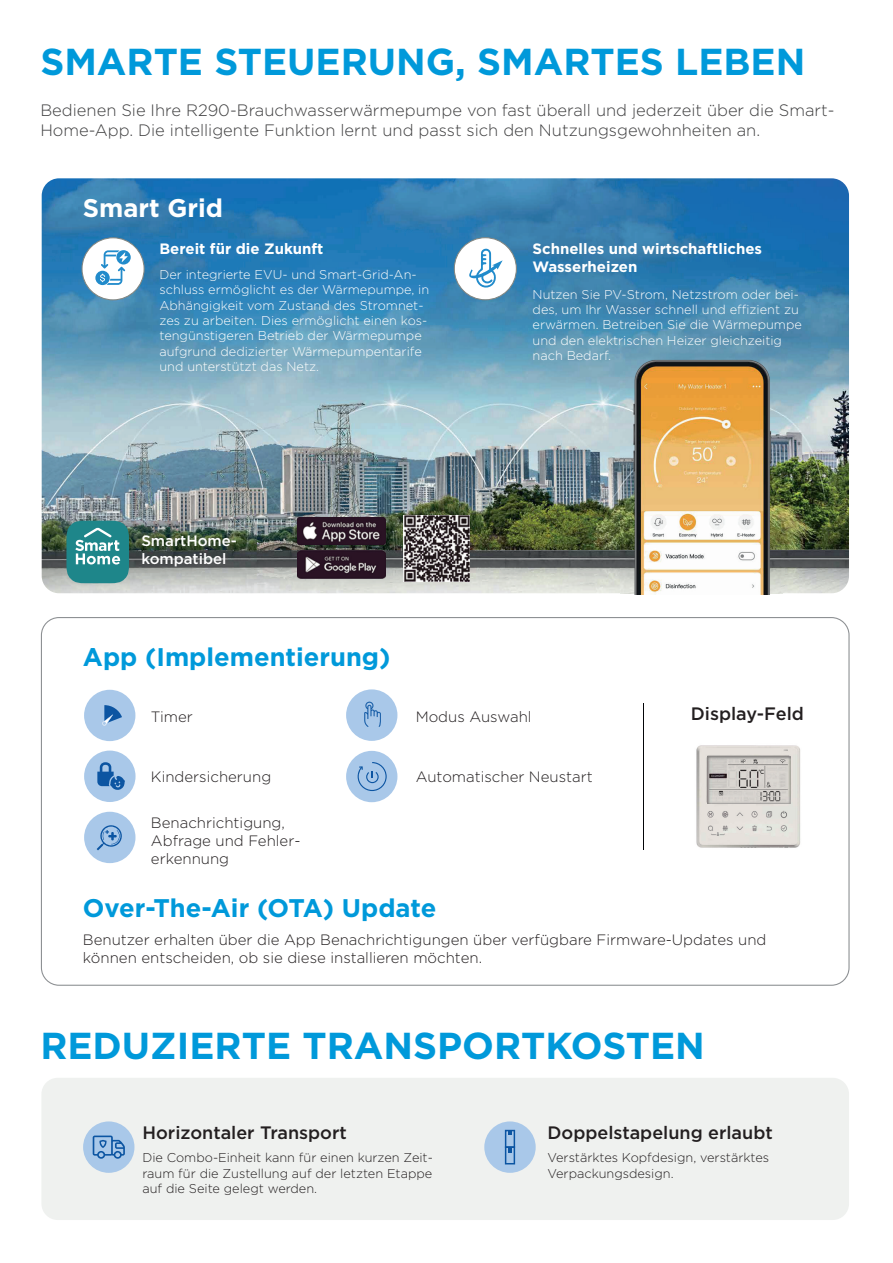
<style>
.page{position:relative;width:893px;height:1263px;background:#fff}
.page>*{position:absolute;margin:0;border:0;box-sizing:border-box;transform-origin:0 0}
.t1{font:700 37.5px "Gotham";color:#0099da}
.t2{font:700 25.5px "Gotham";color:#0099da}
.t3{font:700 25.5px "Gotham";color:#fff}
.t4{font:500 18px "Gotham";color:#231f20}
.t5{font:300 16.5px/19.8px "Gotham";color:#3e3e3f}
.t6{font:300 15px/18px "Gotham";color:#231f20}
.t7{font:700 15px/18px "Gotham";color:#fff}
.t8{font:500 15px/18px "Gotham";color:#fff}
.t9{font:300 12.75px/15.3px "Gotham";color:#fff}
.t10{font:300 12.75px/15.3px "Gotham";color:#231f20;text-align:justify}
</style>
<div class="page">
<svg style="left:41px;top:617px;width:809px;height:369px"></svg>
<div style="left:41px;top:1078px;width:808px;height:142px;background:#eff1ef;border-radius:16px"></div>
<img style="left:42px;top:178px;width:807px;height:415px">
<img style="left:689px;top:737px;width:119px;height:118px">
<img style="left:707px;top:756px;width:83px;height:48px">
<img style="left:706px;top:807px;width:83px;height:28px">
<svg style="left:454px;top:237px;width:63px;height:63px"></svg>
<svg style="left:81px;top:237px;width:64px;height:63px"></svg>
<svg style="left:66px;top:521px;width:63px;height:62px;background:#42979a"></svg>
<img style="left:404px;top:516px;width:66px;height:65px">
<img style="left:297px;top:551px;width:89px;height:28px">
<img style="left:297px;top:517px;width:89px;height:28px">
<div style="left:84px;top:750px;width:52px;height:52px;background:#a9c8e9;border-radius:50%"></div>
<svg style="left:97px;top:762px;width:28px;height:28px"></svg>
<div style="left:84px;top:812px;width:51px;height:51px;background:#a9c8e9;border-radius:50%"></div>
<svg style="left:97px;top:825px;width:25px;height:25px"></svg>
<div style="left:84px;top:690px;width:51px;height:51px;background:#a9c8e9;border-radius:50%"></div>
<svg style="left:102px;top:705px;width:20px;height:21px"></svg>
<div style="left:346px;top:689px;width:51px;height:52px;background:#a9c8e9;border-radius:50%"></div>
<svg style="left:364px;top:701px;width:17px;height:26px"></svg>
<div style="left:346px;top:751px;width:51px;height:51px;background:#a9c8e9;border-radius:50%"></div>
<svg style="left:358px;top:762px;width:29px;height:29px"></svg>
<hr style="left:643px;top:703px;width:1px;height:147px;background:#030408">
<img style="left:620px;top:340px;width:163px;height:254px">
<div style="left:83px;top:1121px;width:51px;height:52px;background:#a9c8e9;border-radius:50%"></div>
<svg style="left:93px;top:1135px;width:32px;height:24px"></svg>
<div style="left:484px;top:1121px;width:52px;height:52px;background:#a9c8e9;border-radius:50%"></div>
<svg style="left:505px;top:1130px;width:10px;height:34px"></svg>
<h1 class="t1" style="left:40px;top:37px;width:766px">SMARTE STEUERUNG, SMARTES LEBEN</h1>
<p class="t5" style="left:40px;top:100px;width:795px">Bedienen Sie Ihre R290-Brauchwasserwärmepumpe von fast überall und jederzeit über die Smart-<br>Home-App. Die intelligente Funktion lernt und passt sich den Nutzungsgewohnheiten an.</p>
<h2 class="t3" style="left:83px;top:191px;width:142px">Smart Grid</h2>
<p class="t7" style="left:159px;top:239px;width:166px">Bereit für die Zukunft</p>
<p class="t7" style="left:533px;top:239px;width:231px">Schnelles und wirtschaftliches<br>Wasserheizen</p>
<p class="t9" style="left:159px;top:267px;width:271px">Der integrierte EVU- und Smart-Grid-An&shy;schluss ermöglicht es der Wärmepumpe, in Abhängigkeit vom Zustand des Stromnet&shy;zes zu arbeiten. Dies ermöglicht einen kos&shy;tengünstigeren Betrieb der Wärmepumpe aufgrund dedizierter Wärmepumpentarife und unterstützt das Netz.</p>
<p class="t9" style="left:533px;top:286px;width:271px">Nutzen Sie PV-Strom, Netzstrom oder bei&shy;des, um Ihr Wasser schnell und effizient zu erwärmen. Betreiben Sie die Wärmepumpe und den elektrischen Heizer gleichzeitig nach Bedarf.</p>
<p class="t8" style="left:141px;top:531px;width:97px">SmartHome&shy;kompatibel</p>
<h2 class="t2" style="left:83px;top:640px;width:309px">App (Implementierung)</h2>
<p class="t6" style="left:151px;top:707px;width:43px">Timer</p>
<p class="t6" style="left:151px;top:767px;width:122px">Kindersicherung</p>
<p class="t6" style="left:151px;top:814px;width:151px">Benachrichtigung,<br>Abfrage und Fehler&shy;erkennung</p>
<p class="t6" style="left:416px;top:707px;width:117px">Modus Auswahl</p>
<p class="t6" style="left:416px;top:767px;width:178px">Automatischer Neustart</p>
<h2 class="t2" style="left:83px;top:891px;width:355px">Over-The-Air (OTA) Update</h2>
<h3 class="t4" style="left:691px;top:702px;width:115px">Display-Feld</h3>
<p class="t6" style="left:83px;top:930px;width:685px">Benutzer erhalten über die App Benachrichtigungen über verfügbare Firmware-Updates und können entscheiden, ob sie diese installieren möchten.</p>
<h1 class="t1" style="left:40px;top:1021px;width:666px">REDUZIERTE TRANSPORTKOSTEN</h1>
<h3 class="t4" style="left:142px;top:1121px;width:206px">Horizontaler Transport</h3>
<h3 class="t4" style="left:547px;top:1121px;width:227px">Doppelstapelung erlaubt</h3>
<p class="t10" style="left:142px;top:1150px;width:292px">Die Combo-Einheit kann für einen kurzen Zeit&shy;raum für die Zustellung auf der letzten Etappe auf die Seite gelegt werden.</p>
<p class="t10" style="left:547px;top:1150px;width:223px">Verstärktes Kopfdesign, verstärktes<br>Verpackungsdesign.</p>
</div>
